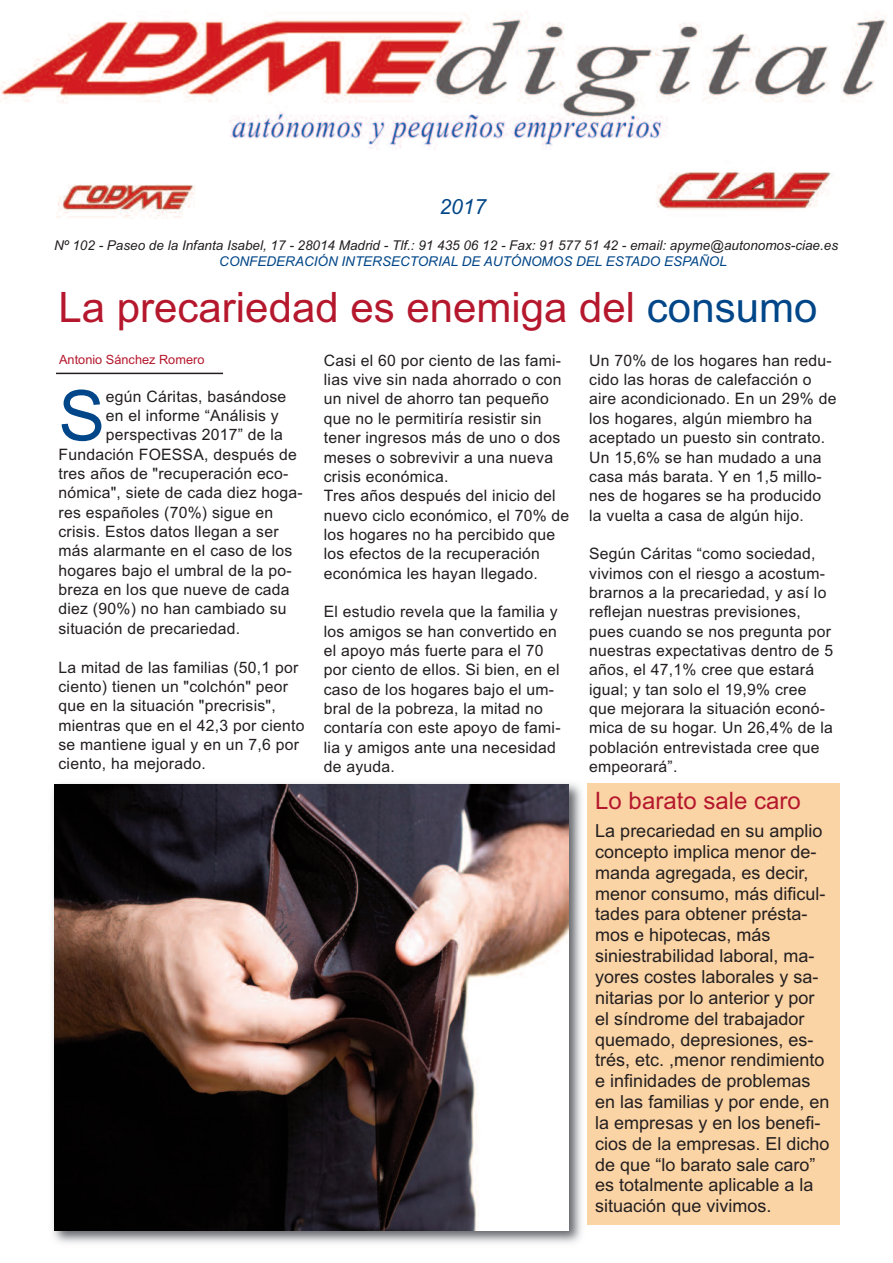
<style>
.page{position:relative;width:893px;height:1263px;background:#fff}
.page>*{position:absolute;margin:0;border:0;box-sizing:border-box;transform-origin:0 0}
.t1{font:69.75px "Arial";color:#014688}
.t2{font:42px "Arial";color:#b5182d}
.t3{font:24px "Arial";color:#b5182d}
.t4{font:italic 21px "Arial";color:#014688}
.t5{font:18px/20.9px "Arial";color:#231f20}
.t6{font:15.75px/19.4px "Arial";letter-spacing:.015em;color:#231f20}
.t7{font:italic 13.5px "Arial";color:#231f20}
.t8{font:italic 13.5px "Arial";color:#014688}
.t9{font:12.75px "Arial";color:#b5182d}
.s1{color:#014688}
</style>
<div class="page">
<img style="left:0;top:12px;width:887px;height:206px">
<hr style="left:56px;top:373px;width:167px;height:1px;background:#231f20">
<img style="left:52px;top:783px;width:536px;height:460px">
<img style="left:54px;top:785px;width:514px;height:445px">
<h3 class="t4" style="left:439px;top:194px;width:48px">2017</h3>
<p class="t7" style="left:54px;top:238px;width:786px">Nº 102 - Paseo de la Infanta Isabel, 17 - 28014 Madrid - Tlf.: 91 435 06 12 - Fax: 91 577 51 42 - email: apyme@autonomos-ciae.es</p>
<p class="t8" style="left:219px;top:254px;width:509px">CONFEDERACIÓN INTERSECTORIAL DE AUTÓNOMOS DEL ESTADO ESPAÑOL</p>
<h2 class="t2" style="left:59px;top:283px;width:760px">La precariedad es enemiga del <span class="s1">consumo</span></h2>
<p class="t9" style="left:59px;top:352px;width:147px">Antonio Sánchez Romero</p>
<h1 class="t1" style="left:59px;top:375px;width:48px">S</h1>
<p class="t6" style="left:106px;top:386px;width:182px">egún Cáritas, basándose</p>
<p class="t6" style="left:106px;top:406px;width:174px">en el informe “Análisis y</p>
<p class="t6" style="left:106px;top:425px;width:179px">perspectivas 2017” de la</p>
<p class="t6" style="left:59px;top:444px;width:240px">Fundación FOESSA, después de</p>
<p class="t6" style="left:59px;top:464px;width:231px">tres años de "recuperación eco-</p>
<p class="t6" style="left:59px;top:483px;width:246px">nómica", siete de cada diez hoga-</p>
<p class="t6" style="left:59px;top:503px;width:216px">res españoles (70%) sigue en</p>
<p class="t6" style="left:59px;top:522px;width:222px">crisis. Estos datos llegan a ser</p>
<p class="t6" style="left:59px;top:541px;width:235px">más alarmante en el caso de los</p>
<p class="t6" style="left:59px;top:561px;width:235px">hogares bajo el umbral de la po-</p>
<p class="t6" style="left:59px;top:580px;width:233px">breza en los que nueve de cada</p>
<p class="t6" style="left:59px;top:599px;width:230px">diez (90%) no han cambiado su</p>
<p class="t6" style="left:59px;top:619px;width:183px">situación de precariedad.</p>
<p class="t6" style="left:59px;top:657px;width:247px">La mitad de las familias (50,1 por ciento) tienen un "colchón" peor que en la situación "precrisis", mientras que en el 42,3 por ciento se mantiene igual y en un 7,6 por ciento, ha mejorado.</p>
<p class="t6" style="left:324px;top:351px;width:247px">Casi el 60 por ciento de las fami&shy;lias vive sin nada ahorrado o con un nivel de ahorro tan pequeño que no le permitiría resistir sin tener ingresos más de uno o dos meses o sobrevivir a una nueva crisis económica.<br>Tres años después del inicio del nuevo ciclo económico, el 70% de los hogares no ha percibido que los efectos de la recuperación económica les hayan llegado.</p>
<p class="t6" style="left:324px;top:602px;width:238px">El estudio revela que la familia y los amigos se han convertido en el apoyo más fuerte para el 70 por ciento de ellos. Si bien, en el caso de los hogares bajo el um&shy;bral de la pobreza, la mitad no contaría con este apoyo de fami&shy;lia y amigos ante una necesidad de ayuda.</p>
<p class="t6" style="left:589px;top:351px;width:249px">Un 70% de los hogares han redu&shy;cido las horas de calefacción o aire acondicionado. En un 29% de los hogares, algún miembro ha aceptado un puesto sin contrato.<br>Un 15,6% se han mudado a una casa más barata. Y en 1,5 millo&shy;nes de hogares se ha producido la vuelta a casa de algún hijo.</p>
<p class="t6" style="left:589px;top:544px;width:245px">Según Cáritas “como sociedad, vivimos con el riesgo a acostum&shy;brarnos a la precariedad, y así lo reflejan nuestras previsiones, pues cuando se nos pregunta por nuestras expectativas dentro de 5 años, el 47,1% cree que estará igual; y tan solo el 19,9% cree que mejorara la situación econó&shy;mica de su hogar. Un 26,4% de la población entrevistada cree que empeorará”.</p>
<h3 class="t3" style="left:595px;top:786px;width:207px">Lo barato sale caro</h3>
<p class="t5" style="left:595px;top:820px;width:236px">La precariedad en su amplio concepto implica menor de&shy;manda agregada, es decir, menor consumo, más dificul&shy;tades para obtener présta&shy;mos e hipotecas, más siniestrabilidad laboral, ma&shy;yores costes laborales y sa&shy;nitarias por lo anterior y por el síndrome del trabajador quemado, depresiones, es&shy;trés, etc. ,menor rendimiento e infinidades de problemas en las familias y por ende, en la empresas y en los benefi&shy;cios de la empresas. El dicho de que “lo barato sale caro” es totalmente aplicable a la situación que vivimos.</p>
</div>
